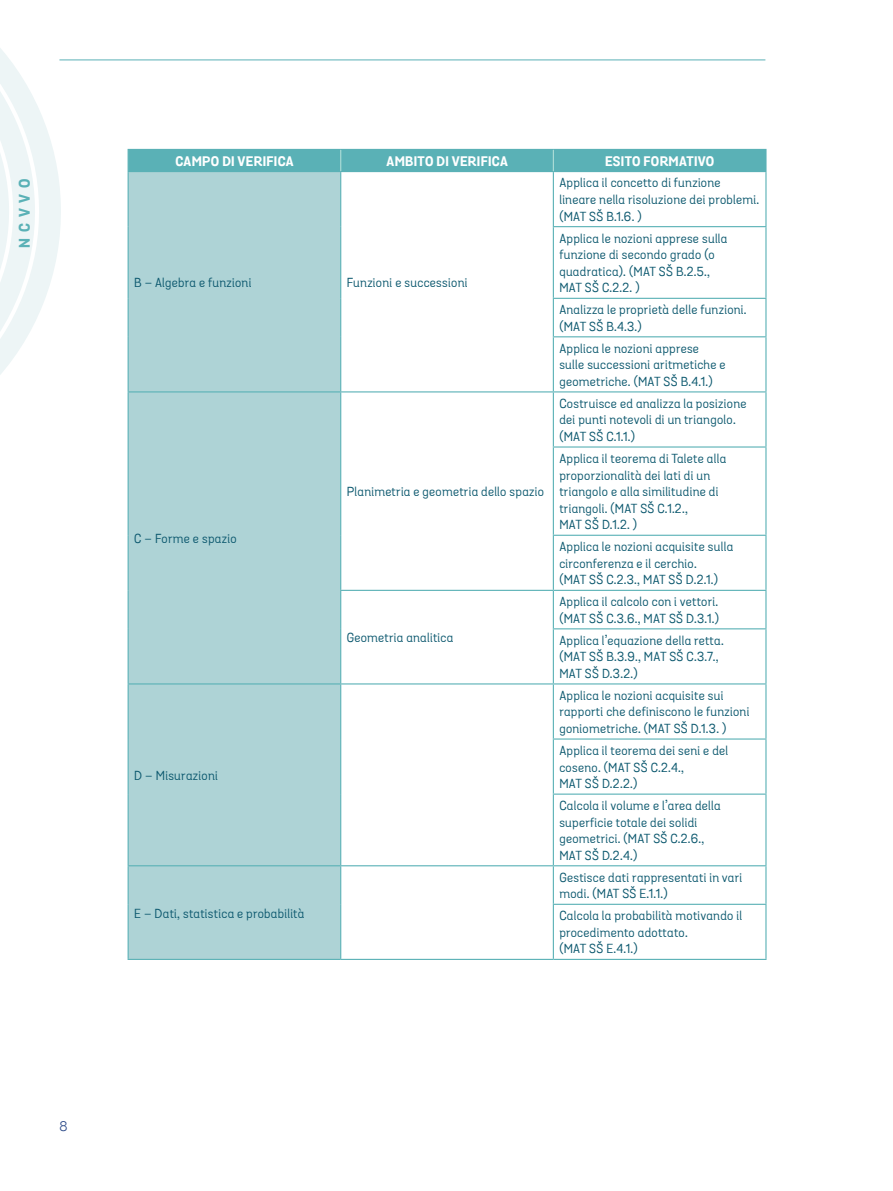
<style>
.page{position:relative;width:893px;height:1191px;background:#fff}
.page>*{position:absolute;margin:0;border:0;box-sizing:border-box;transform-origin:0 0}
.t1{font:15px "Grota Sans Alt Bold 40648";letter-spacing:.395em;color:#5ab1b6}
.NA_tablica{font:13.5px "Grota Sans Alt Bold 40648";letter-spacing:.025em;color:#fff}
.t2{font:13.5px "Grota Sans Alt Book 67682";color:#284786}
.Text_tablica_kurent{font:12.75px/16.6px "Grota Sans Alt Regular 96724";letter-spacing:.025em;color:#0d596f}
</style>
<div class="page">
<hr style="left:59px;top:60px;width:706px;height:1px;background:#5ab1b6">
<svg style="left:0;top:48px;width:62px;height:327px"></svg>
<div style="left:129px;top:172px;width:211px;height:786px;background:#aed3d6"></div>
<hr style="left:128px;top:392px;width:1px;height:55px;background:#5ab1b6">
<hr style="left:340px;top:392px;width:1px;height:55px;background:#5ab1b6">
<hr style="left:128px;top:447px;width:1px;height:88px;background:#5ab1b6">
<hr style="left:340px;top:447px;width:1px;height:88px;background:#5ab1b6">
<hr style="left:128px;top:535px;width:1px;height:55px;background:#5ab1b6">
<hr style="left:340px;top:535px;width:1px;height:55px;background:#5ab1b6">
<hr style="left:128px;top:590px;width:1px;height:39px;background:#5ab1b6">
<hr style="left:340px;top:591px;width:1px;height:38px;background:#5ab1b6">
<hr style="left:128px;top:629px;width:1px;height:54px;background:#5ab1b6">
<hr style="left:340px;top:629px;width:1px;height:54px;background:#5ab1b6">
<hr style="left:128px;top:684px;width:1px;height:55px;background:#5ab1b6">
<hr style="left:340px;top:684px;width:1px;height:55px;background:#5ab1b6">
<hr style="left:128px;top:739px;width:1px;height:55px;background:#5ab1b6">
<hr style="left:340px;top:739px;width:1px;height:55px;background:#5ab1b6">
<hr style="left:128px;top:794px;width:1px;height:71px;background:#5ab1b6">
<hr style="left:340px;top:794px;width:1px;height:71px;background:#5ab1b6">
<hr style="left:128px;top:866px;width:1px;height:38px;background:#5ab1b6">
<hr style="left:340px;top:866px;width:1px;height:38px;background:#5ab1b6">
<hr style="left:128px;top:904px;width:1px;height:54px;background:#5ab1b6">
<hr style="left:340px;top:904px;width:1px;height:54px;background:#5ab1b6">
<hr style="left:128px;top:958px;width:213px;height:2px;background:#5ab1b6">
<hr style="left:341px;top:958px;width:212px;height:2px;background:#5ab1b6">
<hr style="left:128px;top:172px;width:1px;height:55px;background:#5ab1b6">
<hr style="left:128px;top:227px;width:1px;height:71px;background:#5ab1b6">
<hr style="left:128px;top:298px;width:1px;height:39px;background:#5ab1b6">
<hr style="left:128px;top:337px;width:1px;height:54px;background:#5ab1b6">
<hr style="left:128px;top:391px;width:213px;height:1px;background:#5ab1b6">
<hr style="left:340px;top:172px;width:1px;height:55px;background:#5ab1b6">
<hr style="left:553px;top:172px;width:1px;height:54px;background:#5ab1b6">
<hr style="left:340px;top:227px;width:1px;height:71px;background:#5ab1b6">
<hr style="left:553px;top:227px;width:1px;height:71px;background:#5ab1b6">
<hr style="left:340px;top:298px;width:1px;height:39px;background:#5ab1b6">
<hr style="left:553px;top:299px;width:1px;height:37px;background:#5ab1b6">
<hr style="left:340px;top:337px;width:1px;height:54px;background:#5ab1b6">
<hr style="left:553px;top:337px;width:1px;height:54px;background:#5ab1b6">
<hr style="left:341px;top:391px;width:212px;height:1px;background:#5ab1b6">
<div style="left:128px;top:149px;width:638px;height:23px;background:#5ab1b6"></div>
<hr style="left:553px;top:226px;width:213px;height:1px;background:#5ab1b6">
<hr style="left:553px;top:298px;width:213px;height:1px;background:#5ab1b6">
<hr style="left:553px;top:336px;width:213px;height:1px;background:#5ab1b6">
<hr style="left:553px;top:391px;width:213px;height:1px;background:#5ab1b6">
<hr style="left:553px;top:392px;width:1px;height:54px;background:#5ab1b6">
<hr style="left:553px;top:446px;width:213px;height:1px;background:#5ab1b6">
<hr style="left:553px;top:447px;width:1px;height:88px;background:#5ab1b6">
<hr style="left:553px;top:535px;width:213px;height:1px;background:#5ab1b6">
<hr style="left:553px;top:536px;width:1px;height:54px;background:#5ab1b6">
<hr style="left:340px;top:590px;width:213px;height:1px;background:#5ab1b6">
<hr style="left:553px;top:590px;width:213px;height:1px;background:#5ab1b6">
<hr style="left:553px;top:591px;width:1px;height:37px;background:#5ab1b6">
<hr style="left:553px;top:628px;width:213px;height:1px;background:#5ab1b6">
<hr style="left:553px;top:629px;width:1px;height:54px;background:#5ab1b6">
<hr style="left:128px;top:683px;width:213px;height:1px;background:#5ab1b6">
<hr style="left:341px;top:683px;width:212px;height:1px;background:#5ab1b6">
<hr style="left:553px;top:683px;width:213px;height:1px;background:#5ab1b6">
<hr style="left:553px;top:684px;width:1px;height:54px;background:#5ab1b6">
<hr style="left:765px;top:172px;width:1px;height:54px;background:#5ab1b6">
<hr style="left:765px;top:227px;width:1px;height:71px;background:#5ab1b6">
<hr style="left:765px;top:299px;width:1px;height:37px;background:#5ab1b6">
<hr style="left:765px;top:337px;width:1px;height:54px;background:#5ab1b6">
<hr style="left:765px;top:392px;width:1px;height:54px;background:#5ab1b6">
<hr style="left:765px;top:447px;width:1px;height:88px;background:#5ab1b6">
<hr style="left:765px;top:536px;width:1px;height:54px;background:#5ab1b6">
<hr style="left:765px;top:591px;width:1px;height:37px;background:#5ab1b6">
<hr style="left:765px;top:629px;width:1px;height:54px;background:#5ab1b6">
<hr style="left:765px;top:684px;width:1px;height:54px;background:#5ab1b6">
<hr style="left:765px;top:739px;width:1px;height:54px;background:#5ab1b6">
<hr style="left:765px;top:794px;width:1px;height:71px;background:#5ab1b6">
<hr style="left:765px;top:866px;width:1px;height:37px;background:#5ab1b6">
<hr style="left:765px;top:905px;width:1px;height:53px;background:#5ab1b6">
<hr style="left:553px;top:958px;width:213px;height:2px;background:#5ab1b6">
<hr style="left:553px;top:738px;width:213px;height:1px;background:#5ab1b6">
<hr style="left:553px;top:739px;width:1px;height:54px;background:#5ab1b6">
<hr style="left:553px;top:793px;width:213px;height:1px;background:#5ab1b6">
<hr style="left:553px;top:794px;width:1px;height:71px;background:#5ab1b6">
<hr style="left:128px;top:865px;width:213px;height:1px;background:#5ab1b6">
<hr style="left:341px;top:865px;width:212px;height:1px;background:#5ab1b6">
<hr style="left:553px;top:865px;width:213px;height:1px;background:#5ab1b6">
<hr style="left:553px;top:866px;width:1px;height:37px;background:#5ab1b6">
<hr style="left:553px;top:903px;width:213px;height:2px;background:#5ab1b6">
<hr style="left:553px;top:905px;width:1px;height:53px;background:#5ab1b6">
<p class="t1" style="left:15px;top:248px;width:71px;rotate:-90deg">NCVVO</p>
<p class="t2" style="left:59px;top:1118px;width:10px">8</p>
<p class="NA_tablica" style="left:175px;top:152px;width:120px">CAMPO DI VERIFICA</p>
<p class="NA_tablica" style="left:387px;top:152px;width:123px">AMBITO DI VERIFICA</p>
<p class="NA_tablica" style="left:605px;top:152px;width:111px">ESITO FORMATIVO</p>
<p class="Text_tablica_kurent" style="left:134px;top:274px;width:119px">B – Algebra e funzioni</p>
<p class="Text_tablica_kurent" style="left:347px;top:274px;width:122px">Funzioni e successioni</p>
<p class="Text_tablica_kurent" style="left:134px;top:530px;width:104px">C – Forme e spazio</p>
<p class="Text_tablica_kurent" style="left:347px;top:484px;width:199px">Planimetria e geometria dello spazio</p>
<p class="Text_tablica_kurent" style="left:347px;top:629px;width:108px">Geometria analitica</p>
<p class="Text_tablica_kurent" style="left:134px;top:767px;width:85px">D – Misurazioni</p>
<p class="Text_tablica_kurent" style="left:134px;top:905px;width:172px">E – Dati, statistica e probabilità</p>
<p class="Text_tablica_kurent" style="left:559px;top:175px;width:201px">Applica il concetto di funzione lineare nella risoluzione dei problemi. (MAT SŠ B.1.6. )</p>
<p class="Text_tablica_kurent" style="left:559px;top:230px;width:170px">Applica le nozioni apprese sulla funzione di secondo grado (o quadratica). (MAT SŠ B.2.5.,<br>MAT SŠ C.2.2. )</p>
<p class="Text_tablica_kurent" style="left:559px;top:302px;width:189px">Analizza le proprietà delle funzioni. (MAT SŠ B.4.3.)</p>
<p class="Text_tablica_kurent" style="left:559px;top:340px;width:168px">Applica le nozioni apprese sulle successioni aritmetiche e geometriche. (MAT SŠ B.4.1.)</p>
<p class="Text_tablica_kurent" style="left:559px;top:395px;width:189px">Costruisce ed analizza la posizione dei punti notevoli di un triangolo. (MAT SŠ C.1.1.)</p>
<p class="Text_tablica_kurent" style="left:559px;top:450px;width:168px">Applica il teorema di Talete alla proporzionalità dei lati di un triangolo e alla similitudine di triangoli. (MAT SŠ C.1.2.,<br>MAT SŠ D.1.2. )</p>
<p class="Text_tablica_kurent" style="left:559px;top:539px;width:175px">Applica le nozioni acquisite sulla circonferenza e il cerchio.<br>(MAT SŠ C.2.3., MAT SŠ D.2.1.)</p>
<p class="Text_tablica_kurent" style="left:559px;top:594px;width:161px">Applica il calcolo con i vettori. (MAT SŠ C.3.6., MAT SŠ D.3.1.)</p>
<p class="Text_tablica_kurent" style="left:559px;top:632px;width:166px">Applica l’equazione della retta. (MAT SŠ B.3.9., MAT SŠ C.3.7.,<br>MAT SŠ D.3.2.)</p>
<p class="Text_tablica_kurent" style="left:559px;top:687px;width:192px">Applica le nozioni acquisite sui rapporti che definiscono le funzioni goniometriche. (MAT SŠ D.1.3. )</p>
<p class="Text_tablica_kurent" style="left:559px;top:742px;width:170px">Applica il teorema dei seni e del coseno. (MAT SŠ C.2.4.,<br>MAT SŠ D.2.2.)</p>
<p class="Text_tablica_kurent" style="left:559px;top:797px;width:163px">Calcola il volume e l’area della superficie totale dei solidi geometrici. (MAT SŠ C.2.6.,<br>MAT SŠ D.2.4.)</p>
<p class="Text_tablica_kurent" style="left:559px;top:869px;width:184px">Gestisce dati rappresentati in vari modi. (MAT SŠ E.1.1.)</p>
<p class="Text_tablica_kurent" style="left:559px;top:907px;width:184px">Calcola la probabilità motivando il procedimento adottato.<br>(MAT SŠ E.4.1.)</p>
</div>
